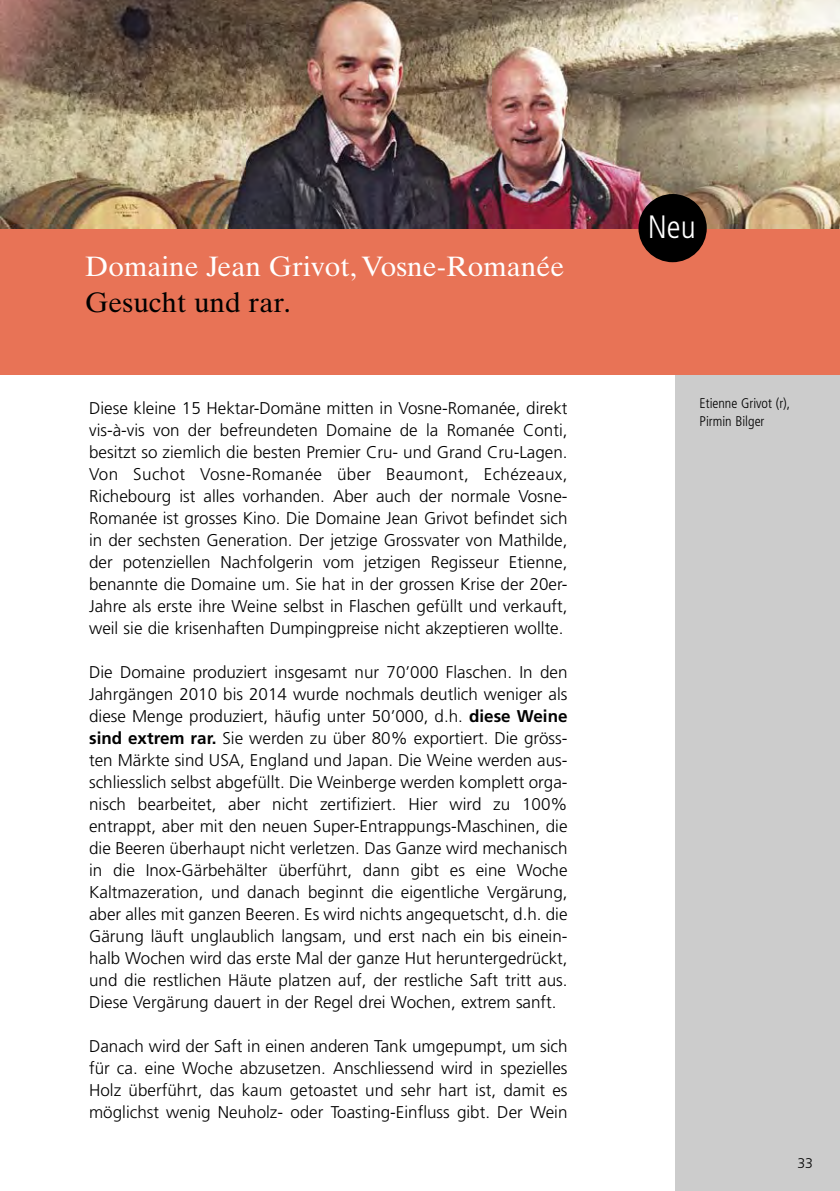
<style>
.page{position:relative;width:840px;height:1191px;background:#fff}
.page>*{position:absolute;margin:0;border:0;box-sizing:border-box;transform-origin:0 0}
.t1{font:300 condensed 32.4px "Frutiger";color:#fff}
.t2{font:28px "Times Ten";color:#fff}
.t3{font:28px "Times Ten";color:#000}
.t4{font:300 17px/22px "Frutiger";color:#000;text-align:justify}
.t5{font:300 condensed 14px/18px "Frutiger";color:#000}
.t6{font:300 14px "Frutiger";color:#000}
.s1{font-weight:700}
</style>
<div class="page">
<div style="left:675px;top:374px;width:164px;height:817px;background:#ccc"></div>
<div style="left:0;top:228px;width:839px;height:146px;background:#e87356"></div>
<img style="left:0;top:0;width:839px;height:228px">
<div style="left:638px;top:194px;width:68px;height:68px;background:#000;border-radius:50%"></div>
<h2 class="t2" style="left:85px;top:256px;width:480px">Domaine Jean Grivot, Vosne-Romanée</h2>
<h2 class="t3" style="left:85px;top:292px;width:207px">Gesucht und rar.</h2>
<p class="t4" style="left:89px;top:398px;width:479px">Diese kleine 15 Hektar-Domäne mitten in Vosne-Romanée, direkt vis-à-vis von der befreundeten Domaine de la Romanée Conti, besitzt so ziemlich die besten Premier Cru- und Grand Cru-Lagen.<br>Von Suchot Vosne-Romanée über Beaumont, Echézeaux, Richebourg ist alles vorhanden. Aber auch der normale Vosne-Romanée ist grosses Kino. Die Domaine Jean Grivot befindet sich in der sechsten Generation. Der jetzige Grossvater von Mathilde, der potenziellen Nachfolgerin vom jetzigen Regisseur Etienne, benannte die Domaine um. Sie hat in der grossen Krise der 20er-Jahre als erste ihre Weine selbst in Flaschen gefüllt und verkauft, weil sie die krisenhaften Dumpingpreise nicht akzeptieren wollte.</p>
<p class="t4" style="left:89px;top:662px;width:479px">Die Domaine produziert insgesamt nur 70’000 Flaschen. In den Jahrgängen 2010 bis 2014 wurde nochmals deutlich weniger als diese Menge produziert, häufig unter 50’000, d.h. <span class="s1">diese Weine sind extrem rar.</span> Sie werden zu über 80% exportiert. Die gröss&shy;ten Märkte sind USA, England und Japan. Die Weine werden aus&shy;schliesslich selbst abgefüllt. Die Weinberge werden komplett orga&shy;nisch bearbeitet, aber nicht zertifiziert. Hier wird zu 100% entrappt, aber mit den neuen Super-Entrappungs-Maschinen, die die Beeren überhaupt nicht verletzen. Das Ganze wird mechanisch in die Inox-Gärbehälter überführt, dann gibt es eine Woche Kaltmazeration, und danach beginnt die eigentliche Vergärung, aber alles mit ganzen Beeren. Es wird nichts angequetscht, d.h. die Gärung läuft unglaublich langsam, und erst nach ein bis einein&shy;halb Wochen wird das erste Mal der ganze Hut heruntergedrückt, und die restlichen Häute platzen auf, der restliche Saft tritt aus.<br>Diese Vergärung dauert in der Regel drei Wochen, extrem sanft.</p>
<p class="t4" style="left:89px;top:1036px;width:479px">Danach wird der Saft in einen anderen Tank umgepumpt, um sich für ca. eine Woche abzusetzen. Anschliessend wird in spezielles Holz überführt, das kaum getoastet und sehr hart ist, damit es möglichst wenig Neuholz- oder Toasting-Einfluss gibt. Der Wein</p>
<h1 class="t1" style="left:647px;top:213px;width:49px">Neu</h1>
<p class="t5" style="left:699px;top:395px;width:92px">Etienne Grivot (r),<br>Pirmin Bilger</p>
<p class="t6" style="left:796px;top:1157px;width:17px">33</p>
</div>
